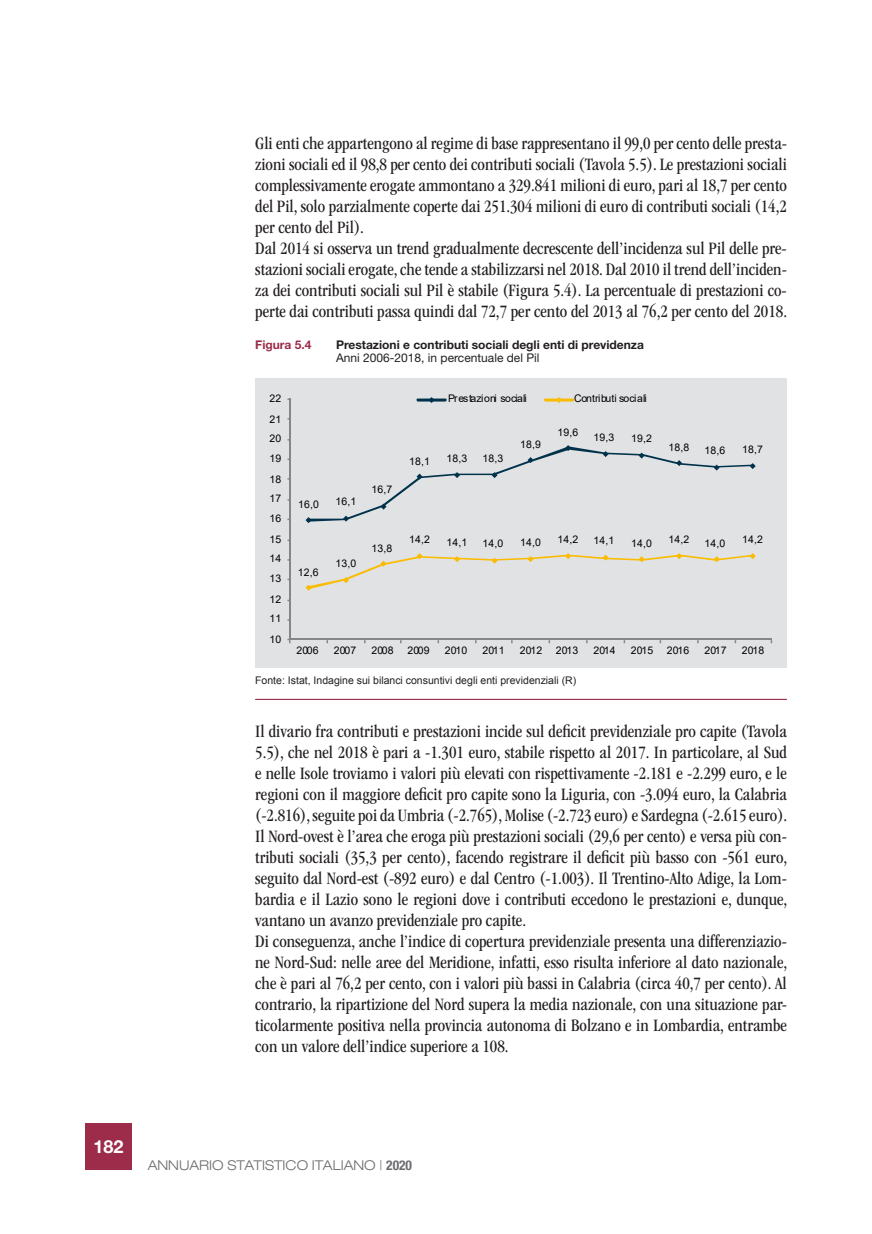
<style>
.page{position:relative;width:872px;height:1234px;background:#fff}
.page>*{position:absolute;margin:0;border:0;box-sizing:border-box;transform-origin:0 0}
.t1{font:condensed 18px/21px "ITC Garamond Std";color:#231f20}
.t2{font:700 18px "Helvetica Neue LT Std";color:#fff}
.t3{font:300 expanded 13.5px "Helvetica Neue LT Std";color:#6c6d70}
.t4{font:700 12px "Helvetica Neue LT Std";color:#231f20}
.t5{font:12px "Helvetica Neue LT Std";color:#231f20}
.t6{font:700 12px "Helvetica Neue LT Std";color:#9c2c49}
.t7{font:10.5px "Arial";letter-spacing:.015em;color:#000}
.t8{font:10.5px "Arial";color:#231f20}
.t9{font:10.5px "Arial";letter-spacing:-.07em;color:#000}
.s1{font-weight:700;font-stretch:condensed}
</style>
<div class="page">
<div style="left:85px;top:1123px;width:47px;height:46px;background:#9c2c49"></div>
<div style="left:255px;top:378px;width:532px;height:289px;background:#e1e2e4"></div>
<hr style="left:289px;top:398px;width:1px;height:242px;background:#868686">
<hr style="left:290px;top:638px;width:482px;height:2px;background:#868686">
<svg style="left:305px;top:445px;width:451px;height:78px"></svg>
<svg style="left:305px;top:553px;width:451px;height:38px"></svg>
<hr style="left:416px;top:398px;width:30px;height:3px;background:#00324b;border-radius:2px">
<svg style="left:427px;top:397px;width:9px;height:6px"></svg>
<hr style="left:544px;top:398px;width:30px;height:3px;background:#fabb00;border-radius:2px">
<svg style="left:554px;top:397px;width:9px;height:6px"></svg>
<hr style="left:255px;top:698px;width:532px;height:1px;background:#9c2c49">
<p class="t1" style="left:255px;top:132px;width:533px">Gli enti che appartengono al regime di base rappresentano il 99,0 per cento delle presta&shy;zioni sociali ed il 98,8 per cento dei contributi sociali (Tavola 5.5). Le prestazioni sociali complessivamente erogate ammontano a 329.841 milioni di euro, pari al 18,7 per cento del Pil, solo parzialmente coperte dai 251.304 milioni di euro di contributi sociali (14,2 per cento del Pil).<br>Dal 2014 si osserva un trend gradualmente decrescente dell’incidenza sul Pil delle pre&shy;stazioni sociali erogate, che tende a stabilizzarsi nel 2018. Dal 2010 il trend dell’inciden&shy;za dei contributi sociali sul Pil è stabile (Figura 5.4). La percentuale di prestazioni co&shy;perte dai contributi passa quindi dal 72,7 per cento del 2013 al 76,2 per cento del 2018.</p>
<p class="t6" style="left:255px;top:337px;width:58px">Figura 5.4</p>
<p class="t4" style="left:336px;top:337px;width:309px">Prestazioni e contributi sociali degli enti di previdenza</p>
<p class="t5" style="left:336px;top:351px;width:205px">Anni 2006-2018, in percentuale del Pil</p>
<p class="t7" style="left:269px;top:390px;width:13px">22</p>
<p class="t7" style="left:269px;top:411px;width:13px">21</p>
<p class="t7" style="left:269px;top:431px;width:13px">20</p>
<p class="t7" style="left:269px;top:450px;width:13px">19</p>
<p class="t7" style="left:269px;top:471px;width:13px">18</p>
<p class="t7" style="left:269px;top:491px;width:13px">17</p>
<p class="t7" style="left:269px;top:510px;width:13px">16</p>
<p class="t7" style="left:269px;top:531px;width:13px">15</p>
<p class="t7" style="left:269px;top:551px;width:13px">14</p>
<p class="t7" style="left:269px;top:570px;width:13px">13</p>
<p class="t7" style="left:269px;top:591px;width:13px">12</p>
<p class="t7" style="left:269px;top:611px;width:13px">11</p>
<p class="t7" style="left:269px;top:632px;width:13px">10</p>
<p class="t7" style="left:298px;top:497px;width:22px">16,0</p>
<p class="t7" style="left:335px;top:494px;width:22px">16,1</p>
<p class="t7" style="left:298px;top:564px;width:22px">12,6</p>
<p class="t7" style="left:335px;top:555px;width:22px">13,0</p>
<p class="t7" style="left:371px;top:482px;width:22px">16,7</p>
<p class="t7" style="left:371px;top:540px;width:22px">13,8</p>
<p class="t9" style="left:448px;top:390px;width:80px">Pr estazioni sociali</p>
<p class="t7" style="left:574px;top:390px;width:74px">Contributi sociali</p>
<p class="t7" style="left:409px;top:453px;width:22px">18,1</p>
<p class="t7" style="left:446px;top:450px;width:22px">18,3</p>
<p class="t7" style="left:482px;top:450px;width:22px">18,3</p>
<p class="t7" style="left:520px;top:437px;width:22px">18,9</p>
<p class="t7" style="left:557px;top:425px;width:22px">19,6</p>
<p class="t7" style="left:593px;top:429px;width:22px">19,3</p>
<p class="t7" style="left:631px;top:431px;width:22px">19,2</p>
<p class="t7" style="left:668px;top:440px;width:22px">18,8</p>
<p class="t7" style="left:704px;top:443px;width:22px">18,6</p>
<p class="t7" style="left:742px;top:441px;width:22px">18,7</p>
<p class="t7" style="left:409px;top:531px;width:22px">14,2</p>
<p class="t7" style="left:446px;top:534px;width:22px">14,1</p>
<p class="t7" style="left:482px;top:536px;width:22px">14,0</p>
<p class="t7" style="left:520px;top:534px;width:22px">14,0</p>
<p class="t7" style="left:557px;top:531px;width:22px">14,2</p>
<p class="t7" style="left:593px;top:533px;width:22px">14,1</p>
<p class="t7" style="left:631px;top:536px;width:22px">14,0</p>
<p class="t7" style="left:668px;top:531px;width:22px">14,2</p>
<p class="t7" style="left:704px;top:536px;width:22px">14,0</p>
<p class="t7" style="left:742px;top:531px;width:22px">14,2</p>
<p class="t7" style="left:296px;top:642px;width:24px">2006</p>
<p class="t7" style="left:334px;top:642px;width:24px">2007</p>
<p class="t7" style="left:371px;top:642px;width:24px">2008</p>
<p class="t7" style="left:407px;top:642px;width:24px">2009</p>
<p class="t7" style="left:445px;top:642px;width:24px">2010</p>
<p class="t7" style="left:482px;top:642px;width:24px">2011</p>
<p class="t7" style="left:520px;top:642px;width:24px">2012</p>
<p class="t7" style="left:556px;top:642px;width:24px">2013</p>
<p class="t7" style="left:593px;top:642px;width:24px">2014</p>
<p class="t7" style="left:631px;top:642px;width:24px">2015</p>
<p class="t7" style="left:667px;top:642px;width:24px">2016</p>
<p class="t7" style="left:704px;top:642px;width:24px">2017</p>
<p class="t7" style="left:742px;top:642px;width:24px">2018</p>
<p class="t8" style="left:255px;top:673px;width:322px">Fonte: Istat, Indagine sui bilanci consuntivi degli enti previdenziali (R)</p>
<p class="t1" style="left:255px;top:721px;width:533px">Il divario fra contributi e prestazioni incide sul deficit previdenziale pro capite (Tavola 5.5), che nel 2018 è pari a -1.301 euro, stabile rispetto al 2017. In particolare, al Sud e nelle Isole troviamo i valori più elevati con rispettivamente -2.181 e -2.299 euro, e le regioni con il maggiore deficit pro capite sono la Liguria, con -3.094 euro, la Calabria (-2.816), seguite poi da Umbria (-2.765), Molise (-2.723 euro) e Sardegna (-2.615 euro).<br>Il Nord-ovest è l’area che eroga più prestazioni sociali (29,6 per cento) e versa più con&shy;tributi sociali (35,3 per cento), facendo registrare il deficit più basso con -561 euro, seguito dal Nord-est (-892 euro) e dal Centro (-1.003). Il Trentino-Alto Adige, la Lom&shy;bardia e il Lazio sono le regioni dove i contributi eccedono le prestazioni e, dunque, vantano un avanzo previdenziale pro capite.<br>Di conseguenza, anche l’indice di copertura previdenziale presenta una differenziazio&shy;ne Nord-Sud: nelle aree del Meridione, infatti, esso risulta inferiore al dato nazionale, che è pari al 76,2 per cento, con i valori più bassi in Calabria (circa 40,7 per cento). Al contrario, la ripartizione del Nord supera la media nazionale, con una situazione par&shy;ticolarmente positiva nella provincia autonoma di Bolzano e in Lombardia, entrambe con un valore dell’indice superiore a 108.</p>
<p class="t2" style="left:93px;top:1135px;width:32px">182</p>
<p class="t3" style="left:148px;top:1157px;width:266px">ANNUARIO STATISTICO ITALIANO | <span class="s1">2020</span></p>
</div>
